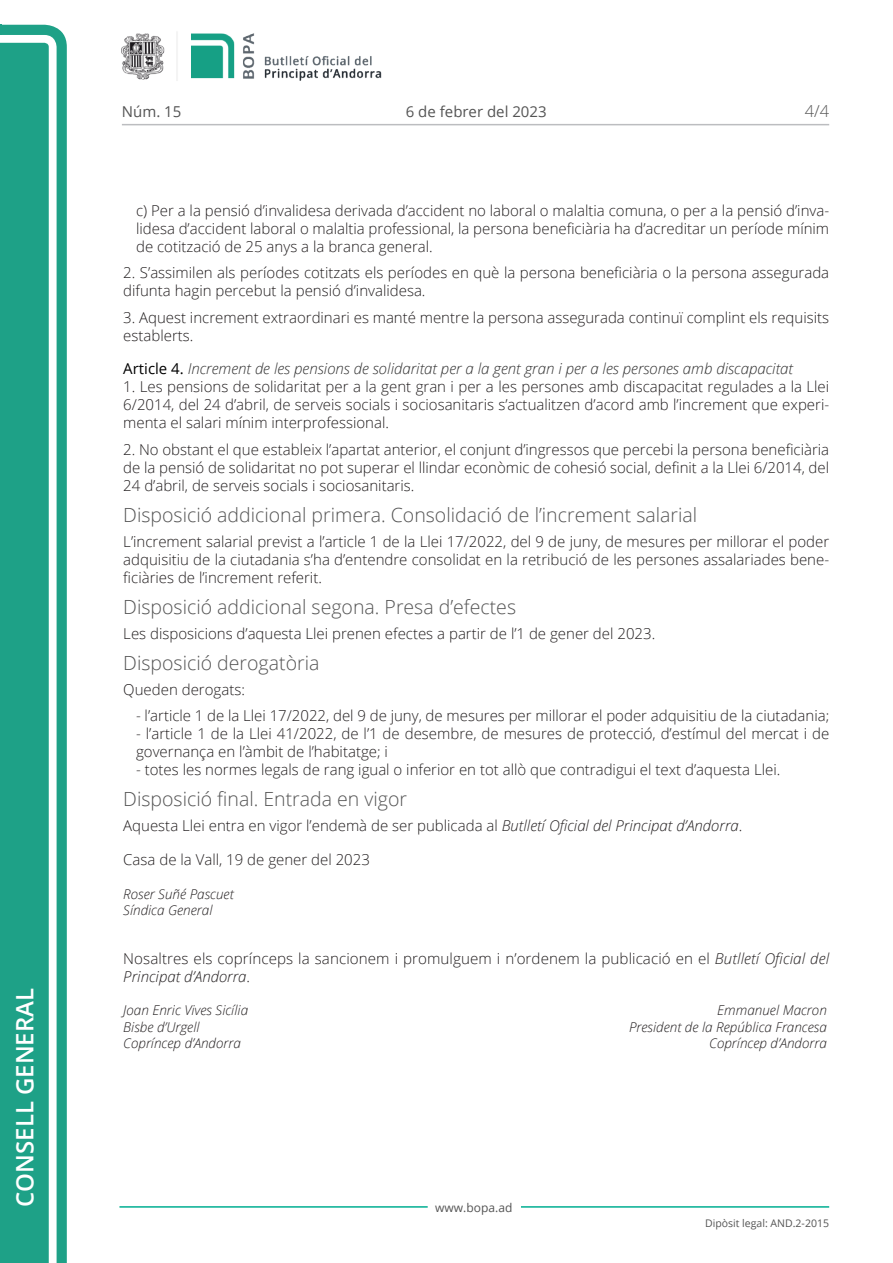
<style>
.page{position:relative;width:893px;height:1263px;background:#fff}
.page>*{position:absolute;margin:0;border:0;box-sizing:border-box;transform-origin:0 0}
.t1{font:600 24px "Open Sans";color:#fff}
.Titol_5{font:300 19.5px "Open Sans";color:#545454}
.t2{font:300 16.5px "Open Sans";color:#545454}
.Body_text{font:300 15px/18px "Open Sans";color:#231f20}
.Body_text_i{font:300 15px/18px "Open Sans";color:#231f20;text-align:justify}
.Body_text_NOS{font:300 15px/18px "Open Sans";color:#231f20}
.Titol_7{font:italic 300 15px "Open Sans";color:#303030}
.Data{font:300 15px "Open Sans";color:#231f20}
.t3{font:15px "Open Sans";color:#545454}
.signatura{font:italic 300 13.5px/16.5px "Open Sans";color:#231f20}
.t4{font:12px "Open Sans";color:#545454}
.t5{font:10.5px "Open Sans";color:#545454}
.s1{font-weight:400;font-style:normal;color:#000}
.s2{font-style:italic}
</style>
<div class="page">
<svg style="left:0;top:25px;width:67px;height:1238px;fill:#1ea187"></svg>
<div style="left:0;top:43px;width:49px;height:1220px;background:#1ea187"></div>
<img style="left:122px;top:32px;width:260px;height:49px">
<hr style="left:119px;top:1206px;width:309px;height:2px;background:#00ae91">
<hr style="left:521px;top:1206px;width:308px;height:2px;background:#00ae91">
<hr style="left:122px;top:124px;width:707px;height:1px;background:#bcbdc0">
<h1 class="t1" style="left:8px;top:1207px;width:220px;rotate:-90deg">Consell General</h1>
<p class="t3" style="left:122px;top:102px;width:61px">Núm. 15</p>
<p class="t3" style="left:406px;top:102px;width:142px">6 de febrer del 2023</p>
<p class="t2" style="left:805px;top:100px;width:26px">4/4</p>
<p class="Body_text_i" style="left:136px;top:201px;width:695px">c) Per a la pensió d’invalidesa derivada d’accident no laboral o malaltia comuna, o per a la pensió d’inva&shy;lidesa d’accident laboral o malaltia professional, la persona beneficiària ha d’acreditar un període mínim de cotització de 25 anys a la branca general.</p>
<p class="Body_text" style="left:123px;top:263px;width:707px">2. S’assimilen als períodes cotitzats els períodes en què la persona beneficiària o la persona assegurada difunta hagin percebut la pensió d’invalidesa.</p>
<p class="Body_text" style="left:123px;top:308px;width:707px">3. Aquest increment extraordinari es manté mentre la persona assegurada continuï complint els requisits establerts.</p>
<p class="Titol_7" style="left:123px;top:359px;width:671px"><span class="s1">Article 4.</span> Increment de les pensions de solidaritat per a la gent gran i per a les persones amb discapacitat</p>
<p class="Body_text" style="left:123px;top:377px;width:707px;text-align:justify">1. Les pensions de solidaritat per a la gent gran i per a les persones amb discapacitat regulades a la Llei 6/2014, del 24 d’abril, de serveis socials i sociosanitaris s’actualitzen d’acord amb l’increment que experi&shy;menta el salari mínim interprofessional.</p>
<p class="Body_text" style="left:123px;top:440px;width:707px;text-align:justify">2. No obstant el que estableix l’apartat anterior, el conjunt d’ingressos que percebi la persona beneficiària de la pensió de solidaritat no pot superar el llindar econòmic de cohesió social, definit a la Llei 6/2014, del 24 d’abril, de serveis socials i sociosanitaris.</p>
<p class="Titol_5" style="left:123px;top:501px;width:575px">Disposició addicional primera. Consolidació de l’increment salarial</p>
<p class="Body_text" style="left:123px;top:532px;width:707px;text-align:justify">L’increment salarial previst a l’article 1 de la Llei 17/2022, del 9 de juny, de mesures per millorar el poder adquisitiu de la ciutadania s’ha d’entendre consolidat en la retribució de les persones assalariades bene&shy;ficiàries de l’increment referit.</p>
<p class="Titol_5" style="left:123px;top:593px;width:394px">Disposició addicional segona. Presa d’efectes</p>
<p class="Body_text" style="left:123px;top:624px;width:533px">Les disposicions d’aquesta Llei prenen efectes a partir de l’1 de gener del 2023.</p>
<p class="Titol_5" style="left:123px;top:649px;width:198px">Disposició derogatòria</p>
<p class="Body_text" style="left:123px;top:680px;width:123px">Queden derogats:</p>
<p class="Body_text_NOS" style="left:136px;top:707px;width:695px">- l’article 1 de la Llei 17/2022, del 9 de juny, de mesures per millorar el poder adquisitiu de la ciutadania;</p>
<p class="Body_text_NOS" style="left:136px;top:725px;width:695px">- l’article 1 de la Llei 41/2022, de l’1 de desembre, de mesures de protecció, d’estímul del mercat i de governança en l’àmbit de l’habitatge; i</p>
<p class="Body_text_i" style="left:136px;top:761px;width:646px">- totes les normes legals de rang igual o inferior en tot allò que contradigui el text d’aquesta Llei.</p>
<p class="Titol_5" style="left:123px;top:786px;width:285px">Disposició final. Entrada en vigor</p>
<p class="Body_text" style="left:123px;top:817px;width:621px">Aquesta Llei entra en vigor l’endemà de ser publicada al <span class="s2">Butlletí Oficial del Principat d’Andorra</span>.</p>
<p class="Data" style="left:123px;top:849px;width:248px">Casa de la Vall, 19 de gener del 2023</p>
<p class="signatura" style="left:123px;top:885px;width:112px">Roser Suñé Pascuet<br>Síndica General</p>
<p class="Body_text" style="left:123px;top:949px;width:707px">Nosaltres els coprínceps la sancionem i promulguem i n’ordenem la publicació en el <span class="s2">Butlletí Oficial del<br>Principat d’Andorra</span>.</p>
<p class="signatura" style="left:123px;top:1002px;width:126px">Joan Enric Vives Sicília</p>
<p class="signatura" style="left:717px;top:1002px;width:111px">Emmanuel Macron</p>
<p class="signatura" style="left:123px;top:1018px;width:78px">Bisbe d’Urgell</p>
<p class="signatura" style="left:629px;top:1018px;width:199px">President de la República Francesa</p>
<p class="signatura" style="left:123px;top:1035px;width:119px">Copríncep d’Andorra</p>
<p class="signatura" style="left:709px;top:1035px;width:119px">Copríncep d’Andorra</p>
<p class="t4" style="left:435px;top:1199px;width:79px">www.bopa.ad</p>
<p class="t5" style="left:705px;top:1216px;width:125px">Dipòsit legal: AND.2-2015</p>
</div>
